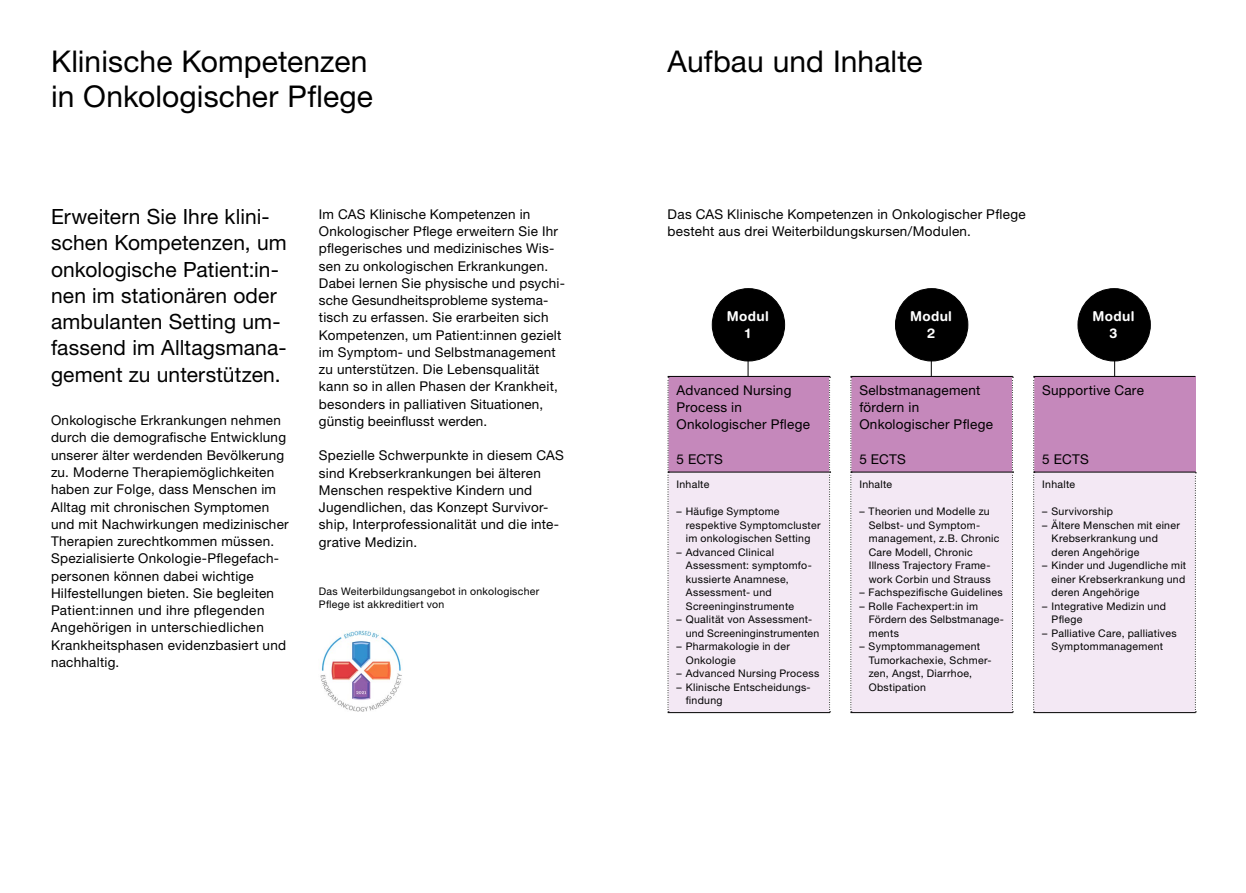
<style>
.page{position:relative;width:1246px;height:893px;background:#fff}
.page>*{position:absolute;margin:0;border:0;box-sizing:border-box;transform-origin:0 0}
.t1{font:30px/34.5px "Helvetica Neue LT Pro";letter-spacing:.005em;color:#000}
.t2{font:21px/26.2px "Helvetica Neue LT Pro";letter-spacing:.005em;color:#000}
.t3{font:13.5px/17.2px "Helvetica Neue LT Pro";letter-spacing:.02em;color:#000}
.t4{font:700 13.5px/17.2px "Helvetica Rounded LT Pro";letter-spacing:.025em;color:#fff;text-align:center}
.t5{font:10.5px/13.5px "Helvetica Neue LT Pro";letter-spacing:.03em;color:#000}
</style>
<div class="page">
<img style="left:320px;top:631px;width:82px;height:81px">
<hr style="left:748px;top:339px;width:1px;height:37px;background:#000">
<hr style="left:931px;top:339px;width:1px;height:37px;background:#000">
<hr style="left:1114px;top:339px;width:1px;height:37px;background:#000">
<div style="left:712px;top:289px;width:73px;height:72px;background:#000;border-radius:50%"></div>
<div style="left:712px;top:288px;width:73px;height:73px;border:1px solid #000;border-radius:50%"></div>
<div style="left:895px;top:289px;width:73px;height:72px;background:#000;border-radius:50%"></div>
<div style="left:895px;top:288px;width:73px;height:73px;border:1px solid #000;border-radius:50%"></div>
<div style="left:1078px;top:289px;width:72px;height:72px;background:#000;border-radius:50%"></div>
<div style="left:1078px;top:288px;width:73px;height:73px;border:1px solid #000;border-radius:50%"></div>
<div style="left:1034px;top:376px;width:161px;height:96px;background:#c588bb"></div>
<svg style="left:830px;top:472px;width:365px;height:241px;background:#f4eaf5"></svg>
<hr style="left:1033px;top:376px;width:162px;height:1px;background:#000">
<hr style="left:1034px;top:472px;width:162px;height:1px;background:#000">
<hr style="left:668px;top:712px;width:162px;height:1px;background:#000">
<hr style="left:850px;top:712px;width:163px;height:1px;background:#000">
<hr style="left:1033px;top:712px;width:163px;height:1px;background:#000">
<svg style="left:668px;top:376px;width:345px;height:336px;background:#e5cee3"></svg>
<svg style="left:1033px;top:377px;width:2px;height:335px"></svg>
<svg style="left:1195px;top:472px;width:1px;height:240px"></svg>
<h1 class="t1" style="left:51px;top:44px;width:323px">Klinische Kompetenzen in Onkologischer Pflege</h1>
<h1 class="t1" style="left:668px;top:44px;width:256px">Aufbau und Inhalte</h1>
<h2 class="t2" style="left:51px;top:203px;width:237px">Erweitern Sie Ihre klini&shy;schen Kompetenzen, um onkologische Patient:in&shy;nen im stationären oder ambulanten Setting um&shy;fassend im Alltagsmana&shy;gement zu unterstützen.</h2>
<p class="t3" style="left:51px;top:412px;width:239px">Onkologische Erkrankungen nehmen durch die demografische Entwicklung unserer älter werdenden Bevölkerung zu. Moderne Therapiemöglichkeiten haben zur Folge, dass Menschen im Alltag mit chronischen Symptomen und mit Nachwirkungen medizinischer Therapien zurechtkommen müssen.<br>Spezialisierte Onkologie-Pflegefach&shy;personen können dabei wichtige Hilfestellungen bieten. Sie begleiten Patient:innen und ihre pflegenden Angehörigen in unterschiedlichen Krankheitsphasen evidenzbasiert und nachhaltig.</p>
<p class="t3" style="left:319px;top:205px;width:248px">Im CAS Klinische Kompetenzen in Onkologischer Pflege erweitern Sie Ihr pflegerisches und medizinisches Wis&shy;sen zu onkologischen Erkrankungen.<br>Dabei lernen Sie physische und psychi&shy;sche Gesundheitsprobleme systema&shy;tisch zu erfassen. Sie erarbeiten sich Kompetenzen, um Patient:innen gezielt im Symptom- und Selbstmanagement zu unterstützen. Die Lebensqualität kann so in allen Phasen der Krankheit, besonders in palliativen Situationen, günstig beeinflusst werden.</p>
<p class="t3" style="left:319px;top:447px;width:247px">Spezielle Schwerpunkte in diesem CAS sind Krebserkrankungen bei älteren Menschen respektive Kindern und Jugendlichen, das Konzept Survivor&shy;ship, Interprofessionalität und die inte&shy;grative Medizin.</p>
<p class="t5" style="left:319px;top:584px;width:222px">Das Weiterbildungsangebot in onkologischer<br>Pflege ist akkreditiert von</p>
<p class="t3" style="left:668px;top:205px;width:359px">Das CAS Klinische Kompetenzen in Onkologischer Pflege besteht aus drei Weiterbildungskursen/Modulen.</p>
<p class="t4" style="left:727px;top:307px;width:43px">Modul<br>1</p>
<p class="t4" style="left:910px;top:307px;width:43px">Modul<br>2</p>
<p class="t4" style="left:1092px;top:307px;width:43px">Modul<br>3</p>
<p class="t3" style="left:676px;top:381px;width:135px">Advanced Nursing<br>Process in<br>Onkologischer Pflege</p>
<p class="t3" style="left:676px;top:450px;width:48px">5 ECTS</p>
<p class="t5" style="left:676px;top:477px;width:34px">Inhalte</p>
<p class="t5" style="left:686px;top:504px;width:136px;text-indent:-9px">– Häufige Symptome respektive Symptomcluster im onkologischen Setting</p>
<p class="t5" style="left:686px;top:545px;width:127px;text-indent:-9px">– Advanced Clinical<br>Assessment: symptomfo&shy;kussierte Anamnese,<br>Assessment- und<br>Screeninginstrumente</p>
<p class="t5" style="left:686px;top:612px;width:135px;text-indent:-9px">– Qualität von Assessment&shy;und Screeninginstrumenten</p>
<p class="t5" style="left:686px;top:639px;width:106px;text-indent:-9px">– Pharmakologie in der<br>Onkologie</p>
<p class="t5" style="left:676px;top:666px;width:144px">– Advanced Nursing Process</p>
<p class="t5" style="left:686px;top:680px;width:126px;text-indent:-9px">– Klinische Entscheidungs&shy;findung</p>
<p class="t3" style="left:859px;top:381px;width:135px">Selbstmanagement fördern in<br>Onkologischer Pflege</p>
<p class="t3" style="left:859px;top:450px;width:48px">5 ECTS</p>
<p class="t5" style="left:859px;top:477px;width:34px">Inhalte</p>
<p class="t5" style="left:869px;top:504px;width:132px;text-indent:-9px">– Theorien und Modelle zu<br>Selbst- und Symptom&shy;management, z.B. Chronic<br>Care Modell, Chronic<br>Illness Trajectory Frame&shy;work Corbin und Strauss</p>
<p class="t5" style="left:859px;top:585px;width:145px">– Fachspezifische Guidelines</p>
<p class="t5" style="left:869px;top:599px;width:137px;text-indent:-9px">– Rolle Fachexpert:in im<br>Fördern des Selbstmanage&shy;ments</p>
<p class="t5" style="left:869px;top:639px;width:124px;text-indent:-9px">– Symptommanagement<br>Tumorkachexie, Schmer&shy;zen, Angst, Diarrhoe,<br>Obstipation</p>
<p class="t3" style="left:1042px;top:381px;width:103px">Supportive Care</p>
<p class="t3" style="left:1042px;top:450px;width:48px">5 ECTS</p>
<p class="t5" style="left:1042px;top:477px;width:34px">Inhalte</p>
<p class="t5" style="left:1042px;top:504px;width:72px">– Survivorship</p>
<p class="t5" style="left:1051px;top:518px;width:130px;text-indent:-9px">– Ältere Menschen mit einer<br>Krebserkrankung und deren Angehörige</p>
<p class="t5" style="left:1051px;top:559px;width:136px;text-align:justify;text-indent:-9px">– Kinder und Jugendliche mit einer Krebserkrankung und deren Angehörige</p>
<p class="t5" style="left:1051px;top:599px;width:116px;text-indent:-9px">– Integrative Medizin und<br>Pflege</p>
<p class="t5" style="left:1042px;top:626px;width:136px;text-align:center">– Palliative Care, palliatives<br>Symptommanagement</p>
</div>
